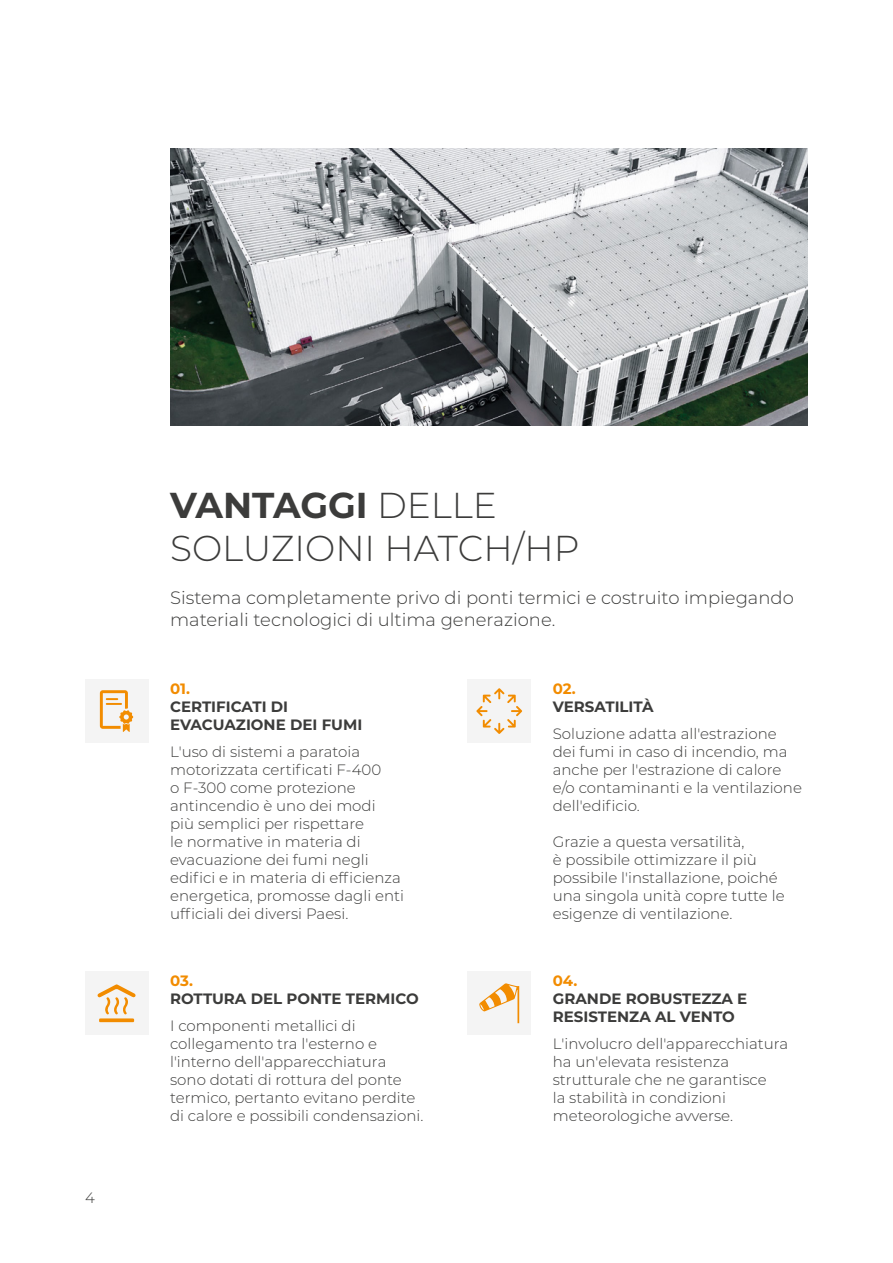
<style>
.page{position:relative;width:893px;height:1263px;background:#fff}
.page>*{position:absolute;margin:0;border:0;box-sizing:border-box;transform-origin:0 0}
.t1{font:300 36px/43.2px "Montserrat";color:#3c3c3b}
.t2{font:300 18px/21.6px "Montserrat";color:#3c3c3b}
.t3{font:300 15px/18px "Montserrat";color:#3c3c3b}
.t4{font:700 15px/18px "Montserrat";color:#3c3c3b}
.t5{font:700 15px "Montserrat";letter-spacing:-.005em;color:#f28c00}
.s1{font-weight:700}
</style>
<div class="page">
<div style="left:468px;top:679px;width:63px;height:64px;background:#f4f4f4"></div>
<img style="left:170px;top:149px;width:638px;height:276px">
<div style="left:85px;top:679px;width:63px;height:64px;background:#f4f4f4"></div>
<svg style="left:100px;top:690px;width:33px;height:42px"></svg>
<svg style="left:476px;top:688px;width:46px;height:46px"></svg>
<div style="left:468px;top:972px;width:63px;height:63px;background:#f4f4f4"></div>
<div style="left:85px;top:972px;width:63px;height:63px;background:#f4f4f4"></div>
<svg style="left:98px;top:984px;width:38px;height:38px"></svg>
<svg style="left:479px;top:983px;width:40px;height:40px"></svg>
<p class="t3" style="left:85px;top:1188px;width:11px">4</p>
<h1 class="t1" style="left:170px;top:482px;width:411px"><span class="s1">VANTAGGI</span> DELLE<br>SOLUZIONI HATCH/HP</h1>
<p class="t2" style="left:170px;top:586px;width:625px">Sistema completamente privo di ponti termici e costruito impiegando materiali tecnologici di ultima generazione.</p>
<p class="t5" style="left:170px;top:678px;width:21px">01.</p>
<p class="t4" style="left:170px;top:697px;width:194px">CERTIFICATI DI<br>EVACUAZIONE DEI FUMI</p>
<p class="t3" style="left:170px;top:742px;width:235px">L'uso di sistemi a paratoia motorizzata certificati F-400<br>o F-300 come protezione antincendio è uno dei modi<br>più semplici per rispettare<br>le normative in materia di evacuazione dei fumi negli edifici e in materia di efficienza energetica, promosse dagli enti ufficiali dei diversi Paesi.</p>
<p class="t5" style="left:170px;top:970px;width:24px">03.</p>
<p class="t4" style="left:170px;top:989px;width:250px">ROTTURA DEL PONTE TERMICO</p>
<p class="t3" style="left:170px;top:1016px;width:255px">I componenti metallici di collegamento tra l'esterno e l'interno dell'apparecchiatura sono dotati di rottura del ponte termico, pertanto evitano perdite di calore e possibili condensazioni.</p>
<p class="t5" style="left:553px;top:678px;width:25px">02.</p>
<p class="t4" style="left:553px;top:697px;width:102px">VERSATILITÀ</p>
<p class="t3" style="left:553px;top:724px;width:251px">Soluzione adatta all'estrazione dei fumi in caso di incendio, ma anche per l'estrazione di calore e/o contaminanti e la ventilazione dell'edificio.</p>
<p class="t3" style="left:553px;top:832px;width:233px">Grazie a questa versatilità,<br>è possibile ottimizzare il più possibile l'installazione, poiché una singola unità copre tutte le esigenze di ventilazione.</p>
<p class="t5" style="left:553px;top:970px;width:26px">04.</p>
<p class="t4" style="left:553px;top:989px;width:196px">GRANDE ROBUSTEZZA E<br>RESISTENZA AL VENTO</p>
<p class="t3" style="left:553px;top:1034px;width:237px">L'involucro dell'apparecchiatura ha un'elevata resistenza strutturale che ne garantisce<br>la stabilità in condizioni meteorologiche avverse.</p>
</div>
